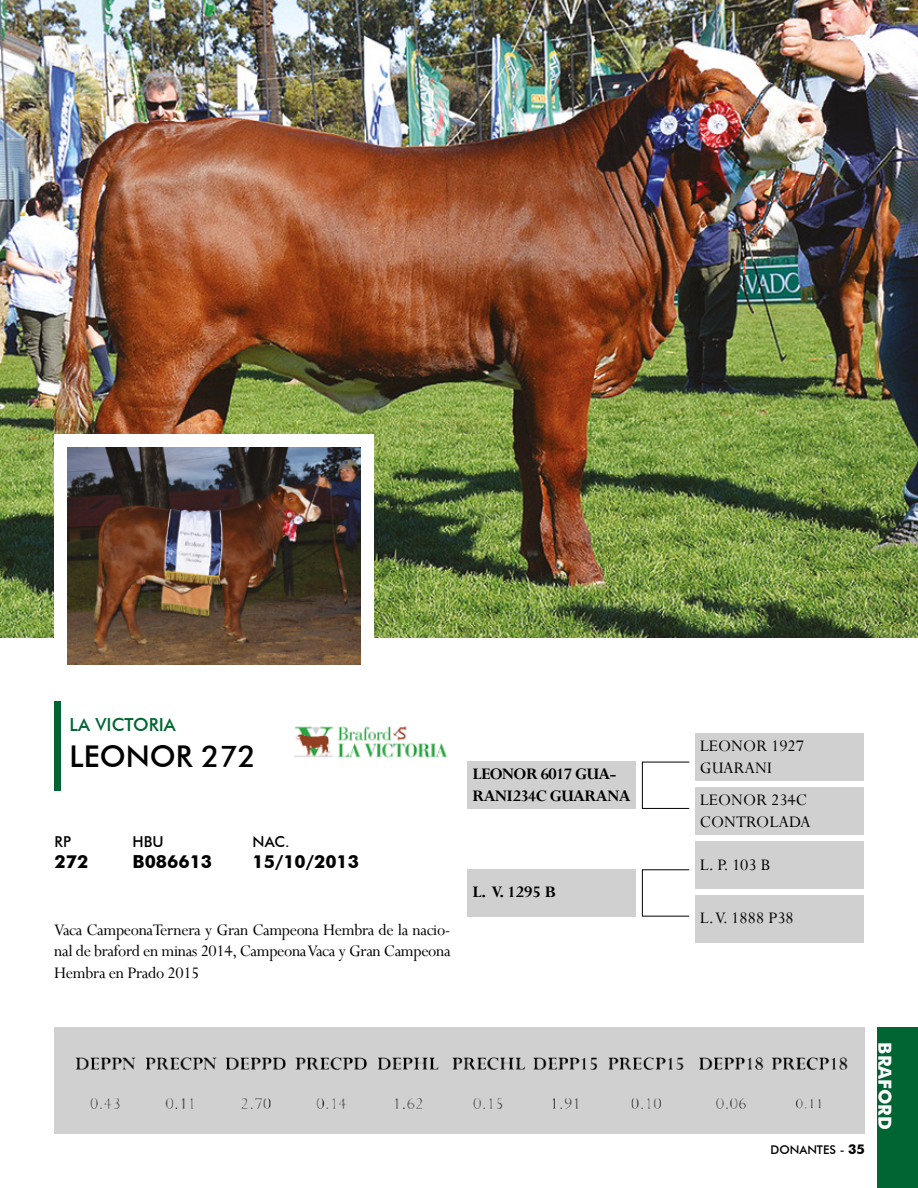
<style>
.page{position:relative;width:918px;height:1188px;background:#fff}
.page>*{position:absolute;margin:0;border:0;box-sizing:border-box;transform-origin:0 0}
.t1{font:500 30px "Futura BT";color:#000}
.t2{font:18px/21.6px "Perpetua";letter-spacing:-.02em;color:#000;text-align:justify}
.t3{font:700 18px/21.6px "Perpetua";letter-spacing:-.03em;color:#000}
.t4{font:18px/21.6px "Perpetua";color:#000}
.t5{font:700 18px "Futura BT";color:#000}
.t6{font:500 18px "Futura BT";color:#006533}
.t7{font:700 18px "Futura BT";color:#fff}
.t8{font:500 15px "Futura BT";color:#000}
.t9{font:500 12px "Futura BT";color:#000}
.s1{font-weight:700;font-size:13.5px}
</style>
<div class="page">
<img style="left:0;top:0;width:918px;height:637px">
<div style="left:54px;top:701px;width:7px;height:90px;background:#006533"></div>
<div style="left:54px;top:1028px;width:811px;height:106px;background:#d0d0d0"></div>
<img style="left:75px;top:1057px;width:773px;height:52px">
<img style="left:294px;top:726px;width:154px;height:32px">
<div style="left:54px;top:434px;width:320px;height:248px;background:#fff"></div>
<img style="left:67px;top:447px;width:294px;height:218px">
<div style="left:468px;top:761px;width:168px;height:48px;background:#d0d0d0"></div>
<div style="left:468px;top:869px;width:168px;height:48px;background:#d0d0d0"></div>
<div style="left:695px;top:733px;width:169px;height:48px;background:#d0d0d0"></div>
<div style="left:695px;top:841px;width:169px;height:48px;background:#d0d0d0"></div>
<div style="left:695px;top:787px;width:169px;height:48px;background:#d0d0d0"></div>
<div style="left:695px;top:895px;width:169px;height:48px;background:#d0d0d0"></div>
<div style="left:642px;top:762px;width:48px;height:47px;border:1px solid #000"></div>
<div style="left:878px;top:1028px;width:40px;height:160px;background:#006533"></div>
<p class="t6" style="left:70px;top:714px;width:108px">LA VICTORIA</p>
<h1 class="t1" style="left:70px;top:739px;width:188px">LEONOR 272</h1>
<p class="t8" style="left:55px;top:832px;width:18px">RP</p>
<p class="t5" style="left:55px;top:851px;width:35px">272</p>
<p class="t8" style="left:132px;top:832px;width:33px">HBU</p>
<p class="t5" style="left:132px;top:851px;width:81px">B086613</p>
<p class="t8" style="left:253px;top:832px;width:39px">NAC.</p>
<p class="t5" style="left:253px;top:851px;width:108px">15/10/2013</p>
<p class="t2" style="left:54px;top:918px;width:398px">Vaca CampeonaTernera y Gran Campeona Hembra de la nacio&shy;nal de braford en minas 2014, Campeona Vaca y Gran Campeona Hembra en Prado 2015</p>
<p class="t3" style="left:472px;top:763px;width:160px">LEONOR 6017 GUA-<br>RANI234C GUARANA</p>
<p class="t3" style="left:472px;top:881px;width:85px">L. V. 1295 B</p>
<p class="t4" style="left:700px;top:735px;width:106px">LEONOR 1927<br>GUARANI</p>
<p class="t4" style="left:700px;top:789px;width:113px">LEONOR 234C<br>CONTROLADA</p>
<p class="t2" style="left:700px;top:853px;width:72px">L. P. 103 B</p>
<p class="t2" style="left:700px;top:907px;width:95px">L. V. 1888 P38</p>
<p class="t9" style="left:771px;top:1143px;width:96px">DONANTES - <span class="s1">35</span></p>
<p class="t7" style="left:896px;top:1042px;width:89px;rotate:90deg">BRAFORD</p>
</div>
